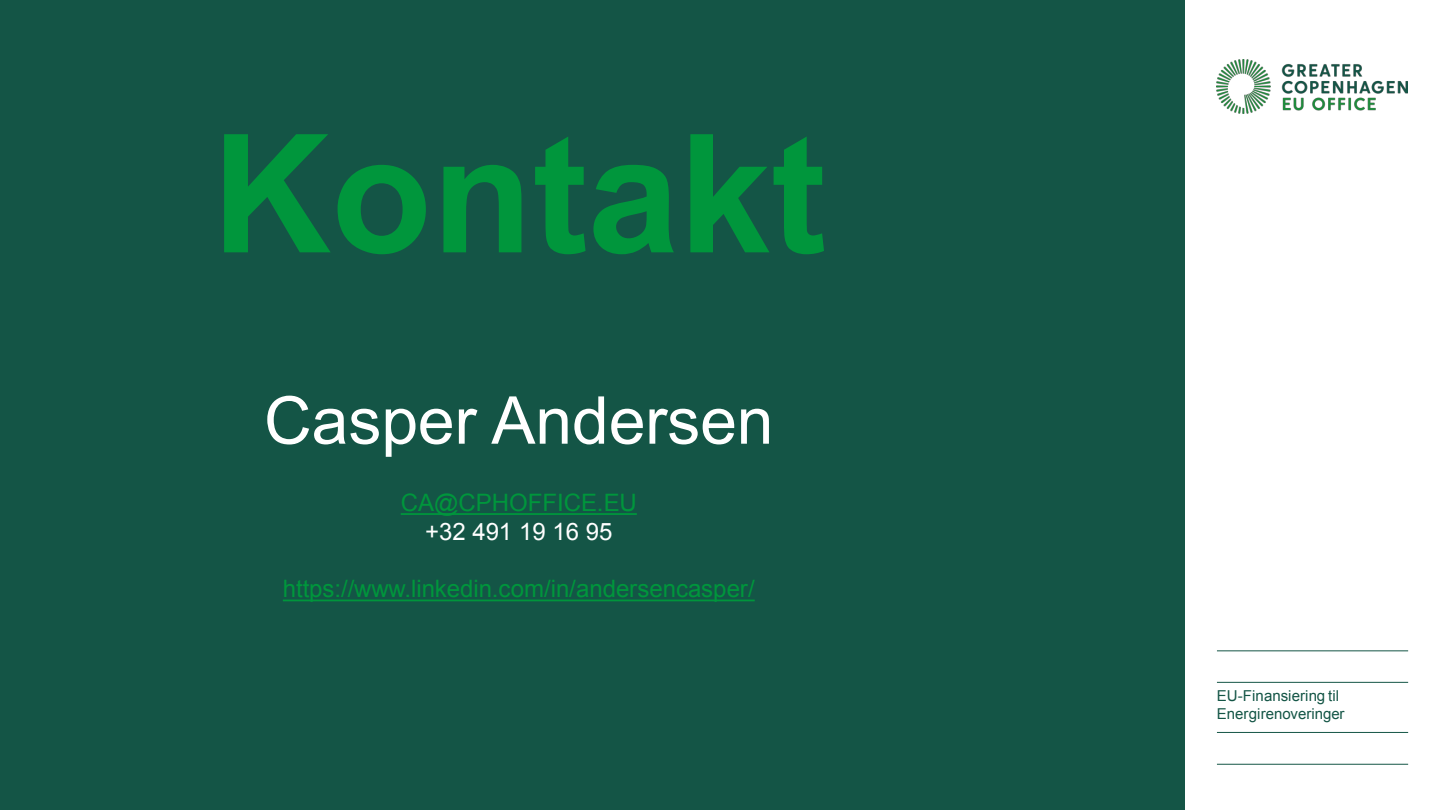
<style>
.page{position:relative;width:1440px;height:810px;background:#145546}
.page>*{position:absolute;margin:0;border:0;box-sizing:border-box;transform-origin:0 0}
.t1{font:700 165px "Arial";color:#00963c}
.t2{font:66px "Arial";color:#fff}
.t3{font:24px "Arial";color:#00963c}
.t4{font:24px "Arial";letter-spacing:-.005em;color:#fff}
.t5{font:15px/18px "Arial";letter-spacing:.005em;color:#145546}
</style>
<div class="page">
<div style="left:1185px;top:0;width:255px;height:810px;background:#fff"></div>
<img style="left:1217px;top:59px;width:191px;height:54px">
<hr style="left:1217px;top:732px;width:191px;height:1px;background:#145546">
<hr style="left:1217px;top:764px;width:191px;height:1px;background:#145546">
<hr style="left:1217px;top:682px;width:191px;height:1px;background:#145546">
<hr style="left:1217px;top:650px;width:191px;height:1px;background:#145546">
<svg style="left:401px;top:513px;width:236px;height:2px"></svg>
<svg style="left:283px;top:600px;width:472px;height:1px"></svg>
<h1 class="t1" style="left:212px;top:103px;width:616px">Kontakt</h1>
<h2 class="t2" style="left:264px;top:384px;width:511px">Casper Andersen</h2>
<p class="t3" style="left:401px;top:489px;width:237px">CA@CPHOFFICE.EU</p>
<p class="t4" style="left:425px;top:518px;width:189px">+32 491 19 16 95</p>
<p class="t3" style="left:283px;top:576px;width:473px">https://www.linkedin.com/in/andersencasper/</p>
<p class="t5" style="left:1217px;top:687px;width:129px">EU-Finansiering til<br>Energirenoveringer</p>
</div>
